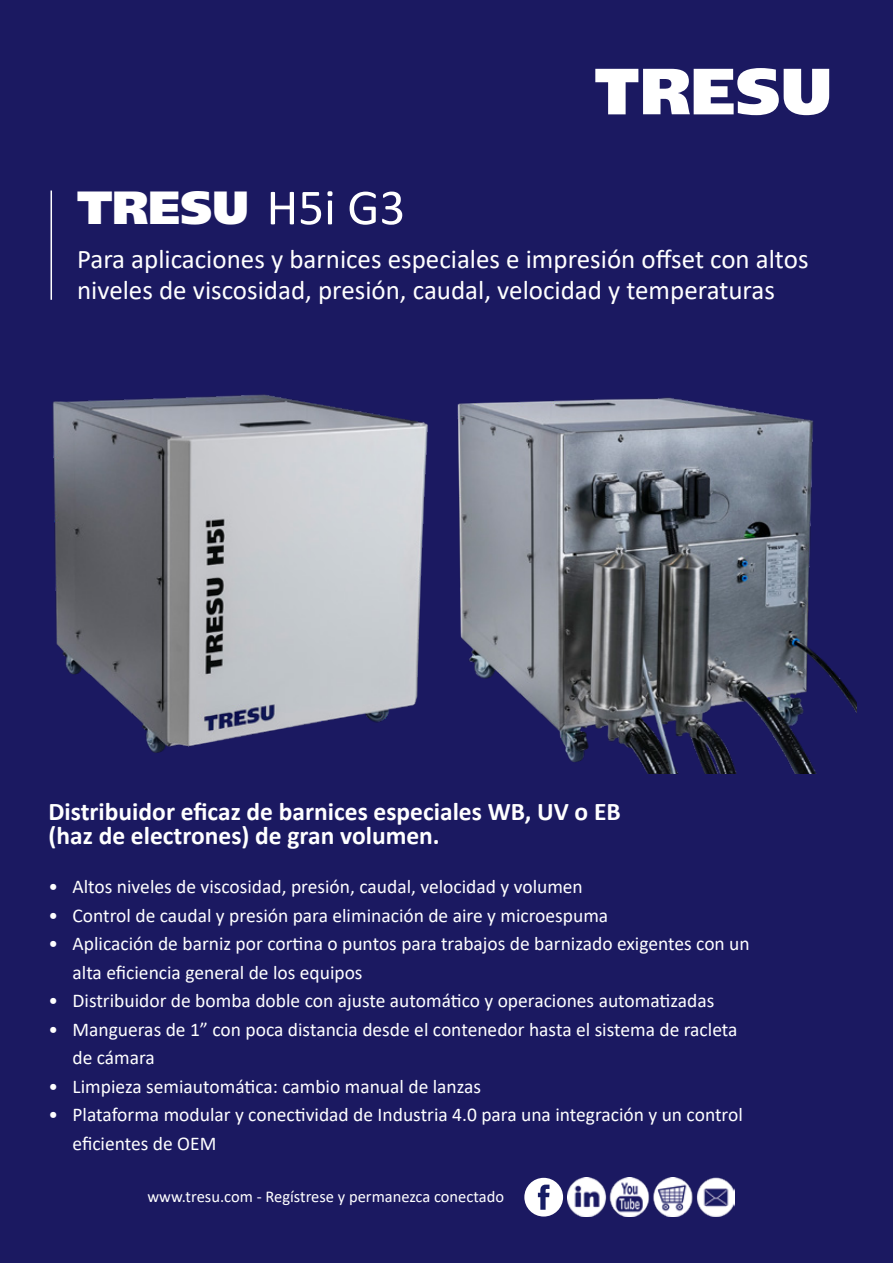
<style>
.page{position:relative;width:893px;height:1263px;background:#1b1961}
.page>*{position:absolute;margin:0;border:0;box-sizing:border-box;transform-origin:0 0}
.t1{font:900 46.5px "Frutiger LT Pro";color:#fff}
.t2{font:27px/31.5px "Calibri";color:#fff}
.t3{font:700 25.5px/24px "Calibri";color:#fff}
.t4{font:19.5px/28.5px "Calibri";color:#fff}
.t5{font:16.5px "Calibri";color:#fff}
.s1{font-family:"Calibri";font-weight:400;font-size:51px}
</style>
<div class="page">
<svg style="left:595px;top:68px;width:234px;height:47px"></svg>
<img style="left:567px;top:1178px;width:167px;height:38px">
<div style="left:524px;top:1178px;width:39px;height:38px;background:#fff;border-radius:50%"></div>
<svg style="left:538px;top:1184px;width:12px;height:26px"></svg>
<hr style="left:51px;top:191px;width:1px;height:109px;background:#fff">
<img style="left:53px;top:394px;width:375px;height:359px">
<img style="left:457px;top:397px;width:400px;height:377px">
<h1 class="t1" style="left:77px;top:180px;width:330px">TRESU <span class="s1">H5i G3</span></h1>
<h2 class="t2" style="left:77px;top:242px;width:733px">Para aplicaciones y barnices especiales e impresión offset con altos niveles de viscosidad, presión, caudal, velocidad y temperaturas</h2>
<h3 class="t3" style="left:49px;top:799px;width:574px">Distribuidor eficaz de barnices especiales WB, UV o EB (haz de electrones) de gran volumen.</h3>
<p class="t4" style="left:49px;top:872px;width:536px">• Altos niveles de viscosidad, presión, caudal, velocidad y volumen</p>
<p class="t4" style="left:49px;top:900px;width:561px">• Control de caudal y presión para eliminación de aire y microespuma</p>
<p class="t4" style="left:73px;top:929px;width:679px;text-indent:-24px">• Aplicación de barniz por cortina o puntos para trabajos de barnizado exigentes con un alta eficiencia general de los equipos</p>
<p class="t4" style="left:49px;top:986px;width:667px">• Distribuidor de bomba doble con ajuste automático y operaciones automatizadas</p>
<p class="t4" style="left:73px;top:1014px;width:667px;text-indent:-24px">• Mangueras de 1” con poca distancia desde el contenedor hasta el sistema de racleta de cámara</p>
<p class="t4" style="left:49px;top:1071px;width:434px">• Limpieza semiautomática: cambio manual de lanzas</p>
<p class="t4" style="left:73px;top:1100px;width:672px;text-indent:-24px">• Plataforma modular y conectividad de Industria 4.0 para una integración y un control eficientes de OEM</p>
<p class="t5" style="left:147px;top:1185px;width:358px">www.tresu.com - Regístrese y permanezca conectado</p>
</div>
